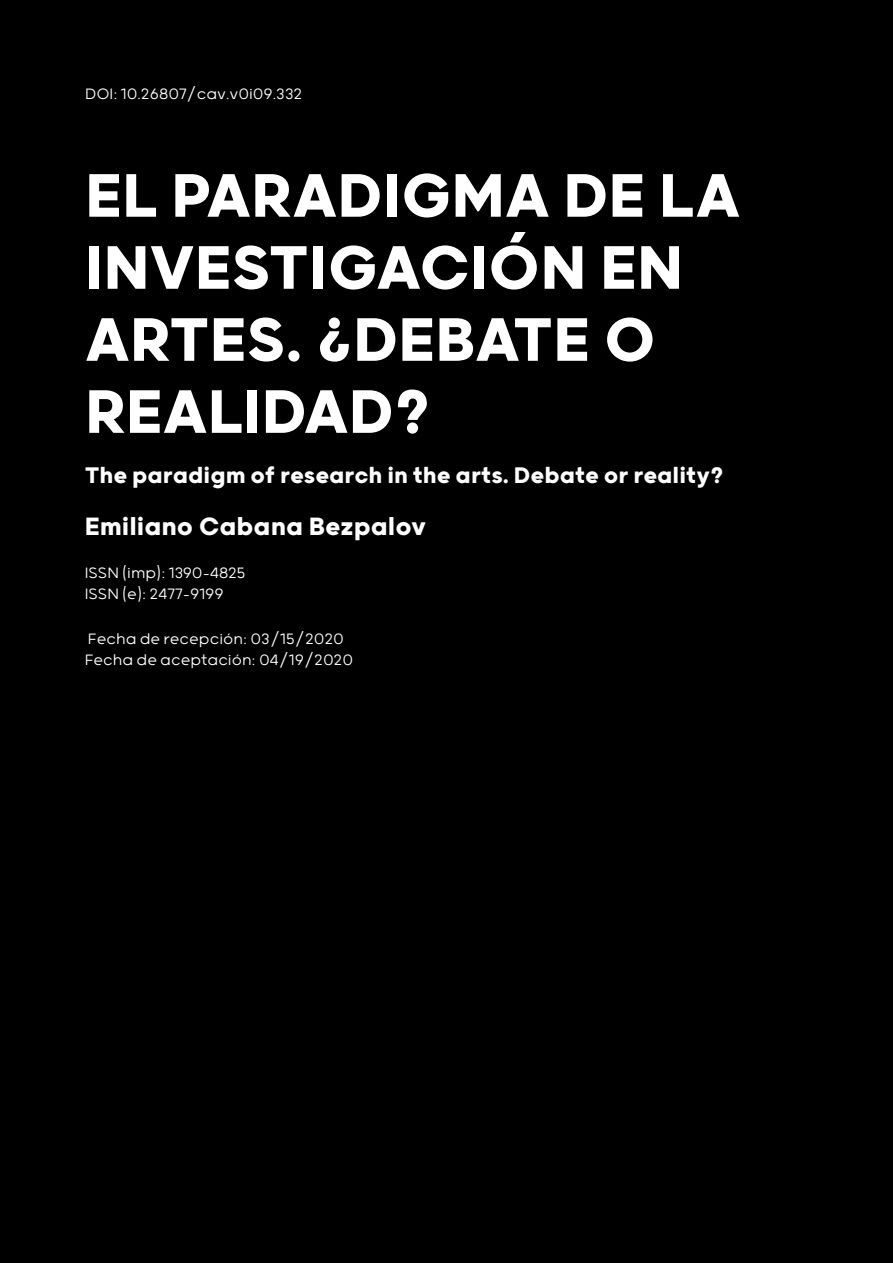
<style>
.page{position:relative;width:893px;height:1263px;background:#000}
.page>*{position:absolute;margin:0;border:0;box-sizing:border-box;transform-origin:0 0}
.t1{font:700 73.5px/72px "Grold";color:#fff}
.t2{font:700 30px "Grold";color:#fff}
.t3{font:700 27px "Grold";color:#fff}
.t4{font:300 18px/21px "Grold";color:#fff}
</style>
<div class="page">
<p class="t4" style="left:85px;top:82px;width:219px">DOI: 10.26807/cav.v0i09.332</p>
<h1 class="t1" style="left:85px;top:156px;width:657px">EL PARADIGMA DE LA<br>INVESTIGACIÓN EN<br>ARTES. ¿DEBATE O<br>REALIDAD?</h1>
<h3 class="t3" style="left:85px;top:459px;width:641px">The paradigm of research in the arts. Debate or reality?</h3>
<h2 class="t2" style="left:85px;top:509px;width:343px">Emiliano Cabana Bezpalov</h2>
<p class="t4" style="left:85px;top:562px;width:162px">ISSN (imp): 1390-4825<br>ISSN (e): 2477-9199</p>
<p class="t4" style="left:85px;top:627px;width:270px">Fecha de recepción: 03/15/2020<br>Fecha de aceptación: 04/19/2020</p>
</div>
